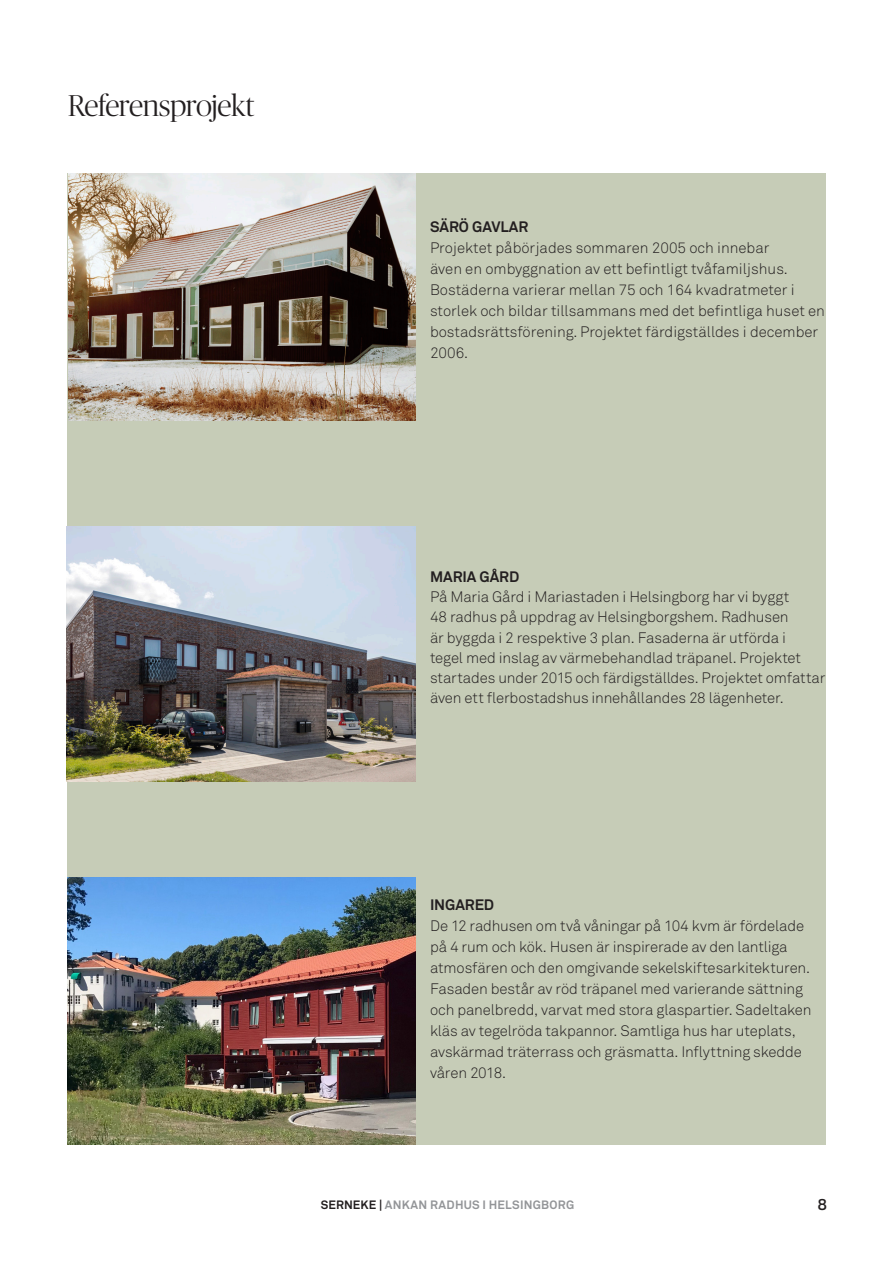
<style>
.page{position:relative;width:893px;height:1263px;background:#fff}
.page>*{position:absolute;margin:0;border:0;box-sizing:border-box;transform-origin:0 0}
.Sub-header__Publico{font:300 30px "Publico Banner";letter-spacing:-.015em;color:#231f20}
.t1{font:300 15px/21px "Akkurat Std";letter-spacing:-.01em;color:#231f20}
.t2{font:700 15px "Akkurat Std";color:#231f20}
.t3{font:500 15px "Frank";color:#231f20}
.t4{font:700 12px "Akkurat Std";letter-spacing:.02em;color:#939598}
.s1{font-weight:700}
.s2{color:#231f20}
</style>
<div class="page">
<div style="left:67px;top:174px;width:758px;height:971px;background:#c6ccb7"></div>
<img style="left:68px;top:878px;width:347px;height:267px">
<img style="left:68px;top:174px;width:348px;height:246px">
<img style="left:67px;top:527px;width:349px;height:254px">
<p class="Sub-header__Publico" style="left:68px;top:86px;width:188px">Referensprojekt</p>
<p class="t2" style="left:430px;top:218px;width:100px">SÄRÖ GAVLAR</p>
<p class="t1" style="left:430px;top:237px;width:396px">Projektet påbörjades sommaren 2005 och innebar<br>även en ombyggnation av ett befintligt tvåfamiljshus.<br>Bostäderna varierar mellan 75 och 164 kvadratmeter i storlek och bildar tillsammans med det befintliga huset en bostadsrättsförening. Projektet färdigställdes i december 2006.</p>
<p class="t1" style="left:430px;top:566px;width:397px;line-height:20.2px"><span class="s1">MARIA GÅRD<br></span>På Maria Gård i Mariastaden i Helsingborg har vi byggt<br>48 radhus på uppdrag av Helsingborgshem. Radhusen<br>är byggda i 2 respektive 3 plan. Fasaderna är utförda i<br>tegel med inslag av värmebehandlad träpanel. Projektet startades under 2015 och färdigställdes. Projektet omfattar även ett flerbostadshus innehållandes 28 lägenheter.</p>
<p class="t2" style="left:430px;top:895px;width:66px">INGARED</p>
<p class="t1" style="left:430px;top:915px;width:383px">De 12 radhusen om två våningar på 104 kvm är fördelade på 4 rum och kök. Husen är inspirerade av den lantliga atmosfären och den omgivande sekelskiftesarkitekturen.<br>Fasaden består av röd träpanel med varierande sättning och panelbredd, varvat med stora glaspartier. Sadeltaken kläs av tegelröda takpannor. Samtliga hus har uteplats, avskärmad träterrass och gräsmatta. Inflyttning skedde våren 2018.</p>
<p class="t4" style="left:321px;top:1197px;width:255px"><span class="s2">SERNEKE |</span> ANKAN RADHUS I HELSINGBORG</p>
<p class="t3" style="left:817px;top:1196px;width:11px">8</p>
</div>
